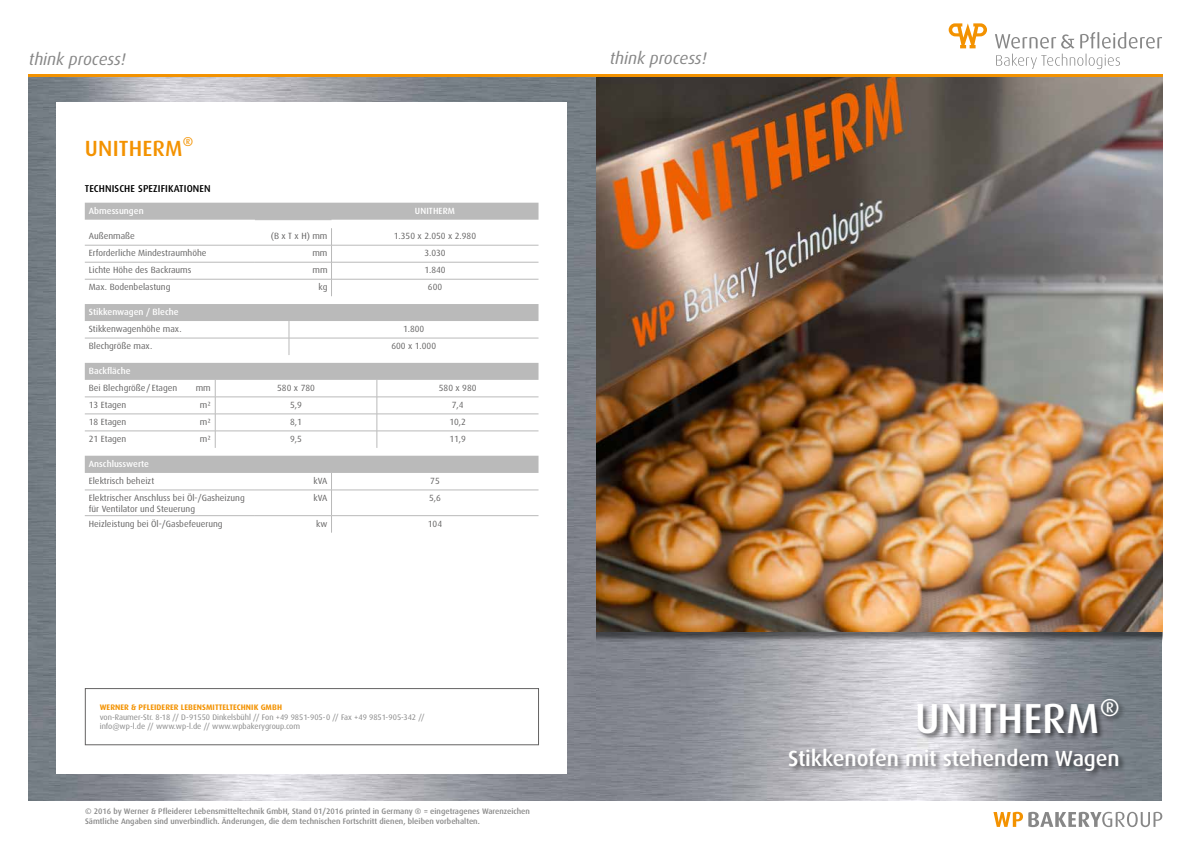
<style>
.page{position:relative;width:1191px;height:842px;background:#fff}
.page>*{position:absolute;margin:0;border:0;box-sizing:border-box;transform-origin:0 0}
.t1{font:500 42px "Dax Pro";letter-spacing:.005em;color:#fff}
.t2{font:500 22px "Dax Pro";letter-spacing:-.005em;color:#fff}
.t3{font:500 22px "Dax Pro";letter-spacing:.01em;color:#f39200}
.t4{font:italic 16.8px "Dax Pro";color:#878787}
.t5{font:500 12.8px "Dax Pro";color:#f39200}
.t6{font:500 10px "Dax Pro";letter-spacing:.01em;color:#000}
.t7{font:9px/10.8px "Dax Pro";color:#646363}
.t8{font:500 9px "Dax Pro";color:#fff}
.t9{font:500 8px/9.6px "Dax Pro";color:#878787}
.t10{font:8px/9.6px "Dax Pro";color:#878787}
.t11{font:700 8px "Dax Pro";letter-spacing:.01em;color:#f39200}
</style>
<div class="page">
<img style="left:28px;top:77px;width:1134px;height:724px">
<svg style="left:993px;top:812px;width:169px;height:15px"></svg>
<img style="left:596px;top:77px;width:566px;height:555px">
<hr style="left:595px;top:74px;width:567px;height:3px;background:#f39200">
<div style="left:57px;top:102px;width:510px;height:672px;background:#fff"></div>
<hr style="left:28px;top:74px;width:567px;height:3px;background:#f39200">
<svg style="left:948px;top:23px;width:39px;height:25px"></svg>
<svg style="left:995px;top:32px;width:167px;height:37px"></svg>
<div style="left:85px;top:688px;width:454px;height:57px;border:1px solid #646363"></div>
<div style="left:85px;top:203px;width:453px;height:17px;background:#bababa"></div>
<hr style="left:85px;top:245px;width:170px;height:1px;background:#bababa">
<hr style="left:331px;top:245px;width:207px;height:1px;background:#bababa">
<hr style="left:85px;top:262px;width:170px;height:1px;background:#bababa">
<hr style="left:331px;top:262px;width:207px;height:1px;background:#bababa">
<hr style="left:85px;top:279px;width:170px;height:1px;background:#bababa">
<hr style="left:331px;top:279px;width:207px;height:1px;background:#bababa">
<hr style="left:255px;top:219px;width:76px;height:1px;background:#bababa">
<hr style="left:255px;top:245px;width:76px;height:1px;background:#bababa">
<hr style="left:255px;top:262px;width:76px;height:1px;background:#bababa">
<hr style="left:255px;top:279px;width:76px;height:1px;background:#bababa">
<svg style="left:331px;top:228px;width:1px;height:68px"></svg>
<svg style="left:85px;top:304px;width:453px;height:51px"></svg>
<svg style="left:85px;top:363px;width:453px;height:85px"></svg>
<hr style="left:85px;top:397px;width:130px;height:1px;background:#bababa">
<hr style="left:215px;top:397px;width:162px;height:1px;background:#bababa">
<hr style="left:377px;top:397px;width:161px;height:1px;background:#bababa">
<hr style="left:85px;top:414px;width:130px;height:1px;background:#bababa">
<hr style="left:215px;top:414px;width:162px;height:1px;background:#bababa">
<hr style="left:377px;top:414px;width:161px;height:1px;background:#bababa">
<hr style="left:85px;top:431px;width:130px;height:1px;background:#bababa">
<hr style="left:215px;top:431px;width:162px;height:1px;background:#bababa">
<hr style="left:377px;top:431px;width:161px;height:1px;background:#bababa">
<svg style="left:85px;top:456px;width:453px;height:77px"></svg>
<hr style="left:85px;top:490px;width:170px;height:1px;background:#bababa">
<hr style="left:331px;top:490px;width:207px;height:1px;background:#bababa">
<hr style="left:85px;top:515px;width:170px;height:1px;background:#bababa">
<hr style="left:331px;top:515px;width:207px;height:1px;background:#bababa">
<div style="left:787px;top:698px;width:339px;height:80px;background:#000;opacity:.6"></div>
<h3 class="t4" style="left:29px;top:48px;width:98px">think process!</h3>
<h3 class="t4" style="left:610px;top:48px;width:98px">think process!</h3>
<h2 class="t3" style="left:85px;top:134px;width:99px">UNITHERM</h2>
<h3 class="t5" style="left:183px;top:133px;width:12px">®</h3>
<p class="t6" style="left:85px;top:182px;width:127px">TECHNISCHE SPEZIFIKATIONEN</p>
<p class="t8" style="left:89px;top:205px;width:56px">Abmessungen</p>
<p class="t8" style="left:415px;top:205px;width:42px">UNITHERM</p>
<p class="t7" style="left:89px;top:230px;width:48px">Außenmaße</p>
<p class="t7" style="left:271px;top:230px;width:58px">(B x T x H) mm</p>
<p class="t7" style="left:394px;top:230px;width:84px">1.350 x 2.050 x 2.980</p>
<p class="t7" style="left:89px;top:247px;width:119px">Erforderliche Mindestraumhöhe</p>
<p class="t7" style="left:312px;top:247px;width:17px">mm</p>
<p class="t7" style="left:424px;top:247px;width:23px">3.030</p>
<p class="t7" style="left:89px;top:264px;width:104px">Lichte Höhe des Backraums</p>
<p class="t7" style="left:312px;top:264px;width:17px">mm</p>
<p class="t7" style="left:424px;top:264px;width:23px">1.840</p>
<p class="t7" style="left:89px;top:281px;width:83px">Max. Bodenbelastung</p>
<p class="t7" style="left:318px;top:281px;width:10px">kg</p>
<p class="t7" style="left:428px;top:281px;width:16px">600</p>
<p class="t8" style="left:89px;top:306px;width:91px">Stikkenwagen / Bleche</p>
<p class="t7" style="left:89px;top:323px;width:94px">Stikkenwagenhöhe max.</p>
<p class="t7" style="left:403px;top:323px;width:23px">1.800</p>
<p class="t7" style="left:89px;top:340px;width:65px">Blechgröße max.</p>
<p class="t7" style="left:391px;top:340px;width:46px">600 x 1.000</p>
<p class="t8" style="left:89px;top:365px;width:43px">Backfläche</p>
<p class="t7" style="left:89px;top:382px;width:90px">Bei Blechgröße/ Etagen</p>
<p class="t7" style="left:196px;top:382px;width:17px">mm</p>
<p class="t7" style="left:277px;top:382px;width:39px">580 x 780</p>
<p class="t7" style="left:439px;top:382px;width:39px">580 x 980</p>
<p class="t7" style="left:89px;top:399px;width:39px">13 Etagen</p>
<p class="t7" style="left:200px;top:399px;width:12px">m²</p>
<p class="t7" style="left:290px;top:399px;width:13px">5,9</p>
<p class="t7" style="left:452px;top:399px;width:13px">7,4</p>
<p class="t7" style="left:89px;top:416px;width:39px">18 Etagen</p>
<p class="t7" style="left:200px;top:416px;width:12px">m²</p>
<p class="t7" style="left:290px;top:416px;width:13px">8,1</p>
<p class="t7" style="left:449px;top:416px;width:18px">10,2</p>
<p class="t7" style="left:89px;top:433px;width:39px">21 Etagen</p>
<p class="t7" style="left:200px;top:433px;width:12px">m²</p>
<p class="t7" style="left:290px;top:433px;width:13px">9,5</p>
<p class="t7" style="left:449px;top:433px;width:18px">11,9</p>
<p class="t8" style="left:89px;top:458px;width:62px">Anschlusswerte</p>
<p class="t7" style="left:89px;top:475px;width:67px">Elektrisch beheizt</p>
<p class="t7" style="left:313px;top:475px;width:16px">kVA</p>
<p class="t7" style="left:430px;top:475px;width:11px">75</p>
<p class="t7" style="left:89px;top:492px;width:157px">Elektrischer Anschluss bei Öl-/Gasheizung für Ventilator und Steuerung</p>
<p class="t7" style="left:313px;top:492px;width:16px">kVA</p>
<p class="t7" style="left:429px;top:492px;width:13px">5,6</p>
<p class="t7" style="left:89px;top:518px;width:135px">Heizleistung bei Öl-/Gasbefeuerung</p>
<p class="t7" style="left:316px;top:518px;width:13px">kw</p>
<p class="t7" style="left:428px;top:518px;width:16px">104</p>
<p class="t11" style="left:100px;top:702px;width:184px">WERNER &amp; PFLEIDERER LEBENSMITTELTECHNIK GMBH</p>
<p class="t10" style="left:100px;top:712px;width:326px">von-Raumer-Str. 8-18 // D-91550 Dinkelsbühl // Fon +49 9851-905-0 // Fax +49 9851-905-342 // info@wp-l.de // www.wp-l.de // www.wpbakerygroup.com</p>
<p class="t9" style="left:85px;top:806px;width:446px">© 2016 by Werner &amp; Pfleiderer Lebensmitteltechnik GmbH, Stand 01/2016 printed in Germany ® = eingetragenes Warenzeichen<br>Sämtliche Angaben sind unverbindlich. Änderungen, die dem technischen Fortschritt dienen, bleiben vorbehalten.</p>
<h1 class="t1" style="left:915px;top:692px;width:206px">UNITHERM<sup>®</sup></h1>
<h2 class="t2" style="left:788px;top:744px;width:333px">Stikkenofen mit stehendem Wagen</h2>
</div>
